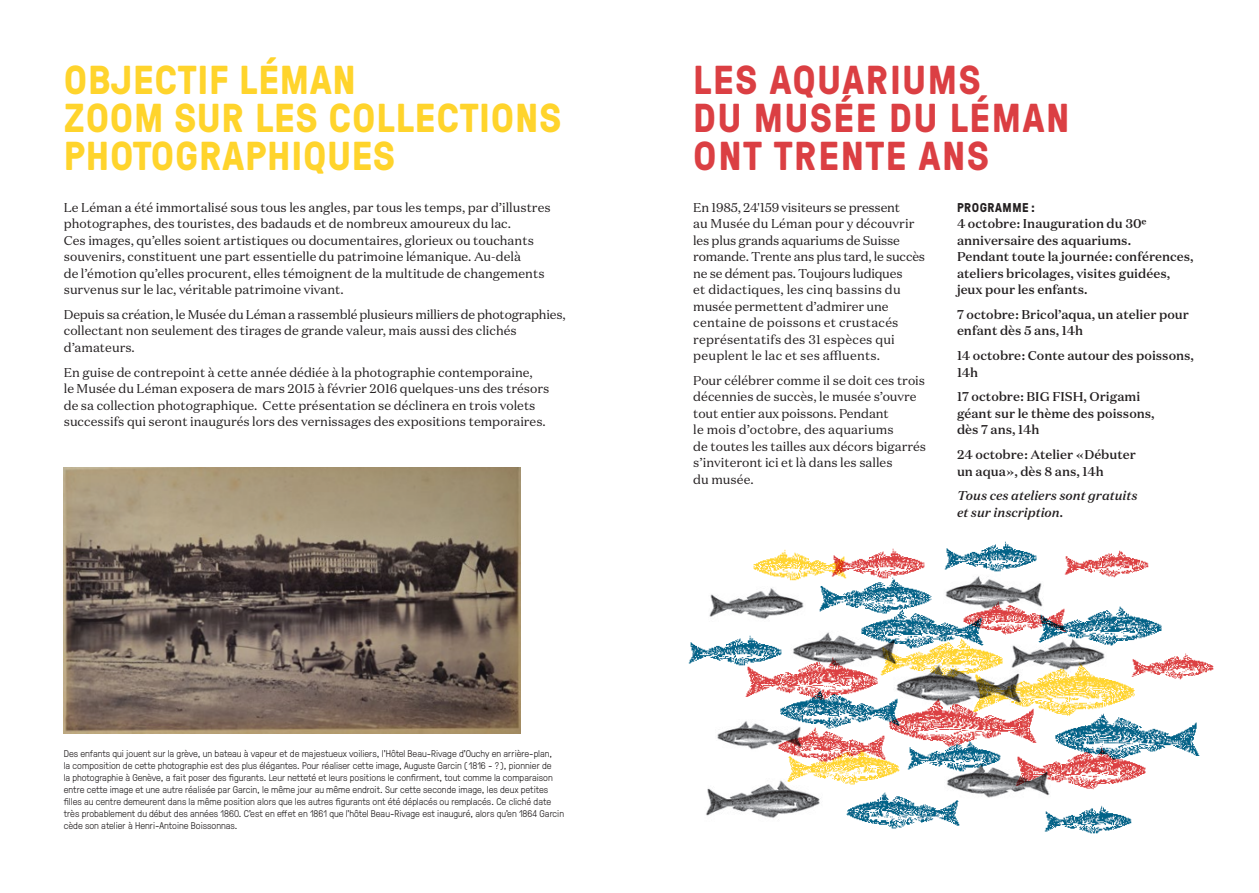
<style>
.page{position:relative;width:1259px;height:893px;background:#fff}
.page>*{position:absolute;margin:0;border:0;box-sizing:border-box;transform-origin:0 0}
.t1{font:700 40.35px/38.2px "GT Pressura";letter-spacing:.02em;color:#ffd42c}
.t2{font:700 40.35px/38.2px "GT Pressura";letter-spacing:.04em;color:#db3f43}
.t3{font:12.75px/16.5px "Domaine Text";color:#231f20}
.t4{font:500 12.75px/16.5px "Domaine Text";color:#231f20}
.t5{font:italic 500 12.75px/16.5px "Domaine Text";color:#231f20}
.t6{font:700 12.75px "GT Pressura";letter-spacing:.04em;color:#231f20}
.t7{font:300 9.75px/12px "GT Pressura";color:#231f20}
</style>
<div class="page">
<img style="left:793px;top:632px;width:85px;height:22px">
<img style="left:780px;top:704px;width:104px;height:21px">
<img style="left:946px;top:771px;width:104px;height:27px">
<img style="left:1055px;top:721px;width:145px;height:35px">
<img style="left:717px;top:719px;width:86px;height:31px">
<img style="left:945px;top:576px;width:97px;height:26px">
<img style="left:775px;top:725px;width:109px;height:27px">
<img style="left:753px;top:549px;width:78px;height:32px">
<img style="left:884px;top:701px;width:153px;height:42px">
<img style="left:846px;top:790px;width:115px;height:39px">
<img style="left:857px;top:617px;width:103px;height:36px">
<img style="left:894px;top:682px;width:76px;height:27px">
<img style="left:960px;top:599px;width:82px;height:37px">
<img style="left:1012px;top:645px;width:93px;height:15px">
<img style="left:706px;top:780px;width:114px;height:38px">
<img style="left:745px;top:654px;width:133px;height:50px">
<img style="left:1044px;top:805px;width:88px;height:29px">
<img style="left:1037px;top:603px;width:125px;height:47px">
<img style="left:818px;top:575px;width:114px;height:42px">
<img style="left:906px;top:739px;width:97px;height:35px">
<img style="left:831px;top:548px;width:96px;height:33px">
<img style="left:944px;top:541px;width:93px;height:31px">
<img style="left:1064px;top:550px;width:85px;height:28px">
<img style="left:970px;top:660px;width:165px;height:61px">
<img style="left:878px;top:636px;width:128px;height:46px">
<img style="left:688px;top:635px;width:96px;height:33px">
<img style="left:709px;top:588px;width:95px;height:31px">
<img style="left:1130px;top:653px;width:84px;height:29px">
<img style="left:1014px;top:745px;width:135px;height:49px">
<img style="left:785px;top:745px;width:115px;height:43px">
<img style="left:64px;top:467px;width:456px;height:266px">
<h1 class="t1" style="left:64px;top:59px;width:499px">OBJECTIF LÉMAN<br>ZOOM SUR LES COLLECTIONS<br>PHOTOGRAPHIQUES</h1>
<p class="t3" style="left:64px;top:199px;width:488px">Le Léman a été immortalisé sous tous les angles, par tous les temps, par d’illustres photographes, des touristes, des badauds et de nombreux amoureux du lac.<br>Ces images, qu’elles soient artistiques ou documentaires, glorieux ou touchants souvenirs, constituent une part essentielle du patrimoine lémanique. Au-delà<br>de l’émotion qu’elles procurent, elles témoignent de la multitude de changements survenus sur le lac, véritable patrimoine vivant.</p>
<p class="t3" style="left:64px;top:306px;width:503px">Depuis sa création, le Musée du Léman a rassemblé plusieurs milliers de photographies, collectant non seulement des tirages de grande valeur, mais aussi des clichés d’amateurs.</p>
<p class="t3" style="left:64px;top:364px;width:487px">En guise de contrepoint à cette année dédiée à la photographie contemporaine,<br>le Musée du Léman exposera de mars 2015 à février 2016 quelques-uns des trésors de sa collection photographique. Cette présentation se déclinera en trois volets successifs qui seront inaugurés lors des vernissages des expositions temporaires.</p>
<p class="t7" style="left:64px;top:747px;width:502px">Des enfants qui jouent sur la grève, un bateau à vapeur et de majestueux voiliers, l’Hôtel Beau-Rivage d’Ouchy en arrière-plan,<br>la composition de cette photographie est des plus élégantes. Pour réaliser cette image, Auguste Garcin (1816 - ? ), pionnier de<br>la photographie à Genève, a fait poser des figurants. Leur netteté et leurs positions le confirment, tout comme la comparaison entre cette image et une autre réalisée par Garcin, le même jour au même endroit. Sur cette seconde image, les deux petites filles au centre demeurent dans la même position alors que les autres figurants ont été déplacés ou remplacés. Ce cliché date très probablement du début des années 1860. C’est en effet en 1861 que l’hôtel Beau-Rivage est inauguré, alors qu’en 1864 Garcin cède son atelier à Henri-Antoine Boissonnas.</p>
<h1 class="t2" style="left:693px;top:59px;width:378px">LES AQUARIUMS<br>DU MUSÉE DU LÉMAN<br>ONT TRENTE ANS</h1>
<p class="t3" style="left:693px;top:199px;width:233px">En 1985, 24'159 visiteurs se pressent<br>au Musée du Léman pour y découvrir les plus grands aquariums de Suisse romande. Trente ans plus tard, le succès ne se dément pas. Toujours ludiques<br>et didactiques, les cinq bassins du musée permettent d’admirer une centaine de poissons et crustacés représentatifs des 31 espèces qui peuplent le lac et ses affluents.</p>
<p class="t3" style="left:693px;top:372px;width:234px">Pour célébrer comme il se doit ces trois décennies de succès, le musée s’ouvre tout entier aux poissons. Pendant<br>le mois d’octobre, des aquariums<br>de toutes les tailles aux décors bigarrés s’inviteront ici et là dans les salles<br>du musée.</p>
<p class="t6" style="left:957px;top:198px;width:80px">PROGRAMM E :</p>
<p class="t4" style="left:957px;top:215px;width:238px">4 octobre : Inauguration du 30e anniversaire des aquariums.<br>Pendant toute la journée : conférences, ateliers bricolages, visites guidées, jeux pour les enfants.</p>
<p class="t4" style="left:957px;top:306px;width:233px">7 octobre : Bricol’aqua, un atelier pour enfant dès 5 ans, 14h</p>
<p class="t4" style="left:957px;top:347px;width:238px">14 octobre : Conte autour des poissons,<br>14h</p>
<p class="t4" style="left:957px;top:389px;width:199px">17 octobre : BIG FISH, Origami géant sur le thème des poissons, dès 7 ans, 14h</p>
<p class="t4" style="left:957px;top:446px;width:180px">24 octobre : Atelier « Débuter un aqua », dès 8 ans, 14h</p>
<p class="t5" style="left:957px;top:488px;width:182px">Tous ces ateliers sont gratuits et sur inscription.</p>
</div>
